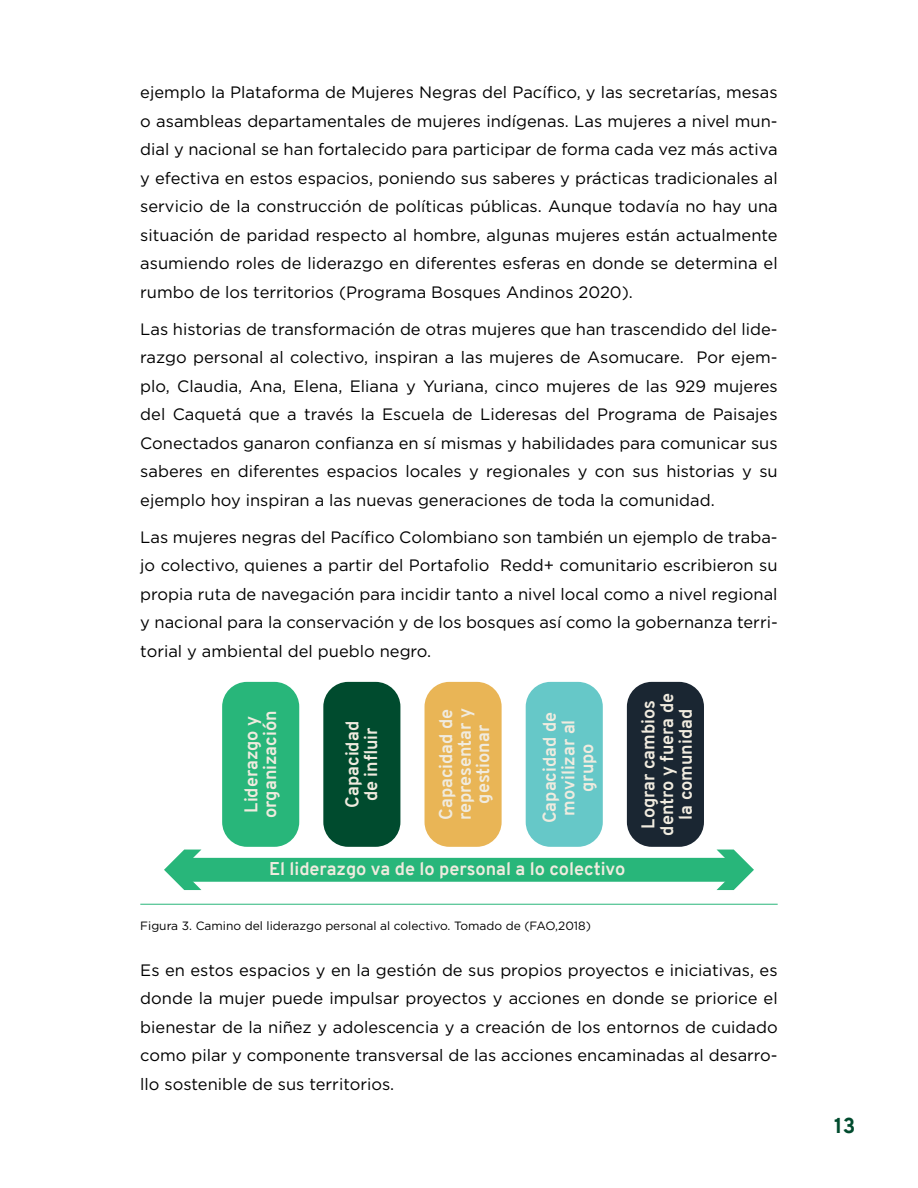
<style>
.page{position:relative;width:918px;height:1188px;background:#fff}
.page>*{position:absolute;margin:0;border:0;box-sizing:border-box;transform-origin:0 0}
.t1{font:800 21px "Overpass";color:#004b2e}
.t2{font:700 18px/18.6px "Overpass";color:#f0ebdf;text-align:center}
.t3{font:16.5px/28.5px "Gotham";color:#000;text-align:justify}
.t4{font:12px "Gotham";color:#000}
</style>
<div class="page">
<hr style="left:140px;top:904px;width:638px;height:1px;background:#28b67a">
<div style="left:222px;top:682px;width:77px;height:165px;background:#28b67a;border-radius:25px"></div>
<div style="left:323px;top:682px;width:77px;height:165px;background:#004b2e;border-radius:25px"></div>
<div style="left:425px;top:682px;width:77px;height:165px;background:#e9b556;border-radius:25px"></div>
<div style="left:526px;top:682px;width:77px;height:165px;background:#66c8c8;border-radius:25px"></div>
<div style="left:627px;top:682px;width:77px;height:165px;background:#1a2632;border-radius:25px"></div>
<div style="left:178px;top:858px;width:562px;height:24px;background:#28b67a"></div>
<svg style="left:164px;top:850px;width:37px;height:40px"></svg>
<svg style="left:717px;top:850px;width:37px;height:40px"></svg>
<p class="t3" style="left:140px;top:78px;width:639px">ejemplo la Plataforma de Mujeres Negras del Pacífico, y las secretarías, mesas o asambleas departamentales de mujeres indígenas. Las mujeres a nivel mun&shy;dial y nacional se han fortalecido para participar de forma cada vez más activa y efectiva en estos espacios, poniendo sus saberes y prácticas tradicionales al servicio de la construcción de políticas públicas. Aunque todavía no hay una situación de paridad respecto al hombre, algunas mujeres están actualmente asumiendo roles de liderazgo en diferentes esferas en donde se determina el rumbo de los territorios (Programa Bosques Andinos 2020).</p>
<p class="t3" style="left:140px;top:314px;width:639px">Las historias de transformación de otras mujeres que han trascendido del lide&shy;razgo personal al colectivo, inspiran a las mujeres de Asomucare. Por ejem&shy;plo, Claudia, Ana, Elena, Eliana y Yuriana, cinco mujeres de las 929 mujeres del Caquetá que a través la Escuela de Lideresas del Programa de Paisajes Conectados ganaron confianza en sí mismas y habilidades para comunicar sus saberes en diferentes espacios locales y regionales y con sus historias y su ejemplo hoy inspiran a las nuevas generaciones de toda la comunidad.</p>
<p class="t3" style="left:140px;top:522px;width:639px">Las mujeres negras del Pacífico Colombiano son también un ejemplo de traba&shy;jo colectivo, quienes a partir del Portafolio Redd+ comunitario escribieron su propia ruta de navegación para incidir tanto a nivel local como a nivel regional y nacional para la conservación y de los bosques así como la gobernanza terri&shy;torial y ambiental del pueblo negro.</p>
<p class="t2" style="left:242px;top:818px;width:109px;text-align:left;rotate:-90deg">Liderazgo y organización</p>
<p class="t2" style="left:343px;top:808px;width:88px;rotate:-90deg">Capacidad de influir</p>
<p class="t2" style="left:437px;top:820px;width:114px;rotate:-90deg">Capacidad de representar y gestionar</p>
<p class="t2" style="left:541px;top:823px;width:113px;rotate:-90deg">Capacidad de movilizar al grupo</p>
<p class="t2" style="left:269px;top:860px;width:358px">El liderazgo va de lo personal a lo colectivo</p>
<p class="t2" style="left:639px;top:836px;width:144px;rotate:-90deg">Lograr cambios dentro y fuera de la comunidad</p>
<p class="t4" style="left:140px;top:918px;width:452px">Figura 3. Camino del liderazgo personal al colectivo. Tomado de (FAO,2018)</p>
<p class="t3" style="left:140px;top:955px;width:639px">Es en estos espacios y en la gestión de sus propios proyectos e iniciativas, es donde la mujer puede impulsar proyectos y acciones en donde se priorice el bienestar de la niñez y adolescencia y a creación de los entornos de cuidado como pilar y componente transversal de las acciones encaminadas al desarro&shy;llo sostenible de sus territorios.</p>
<p class="t1" style="left:834px;top:1110px;width:23px">13</p>
</div>
